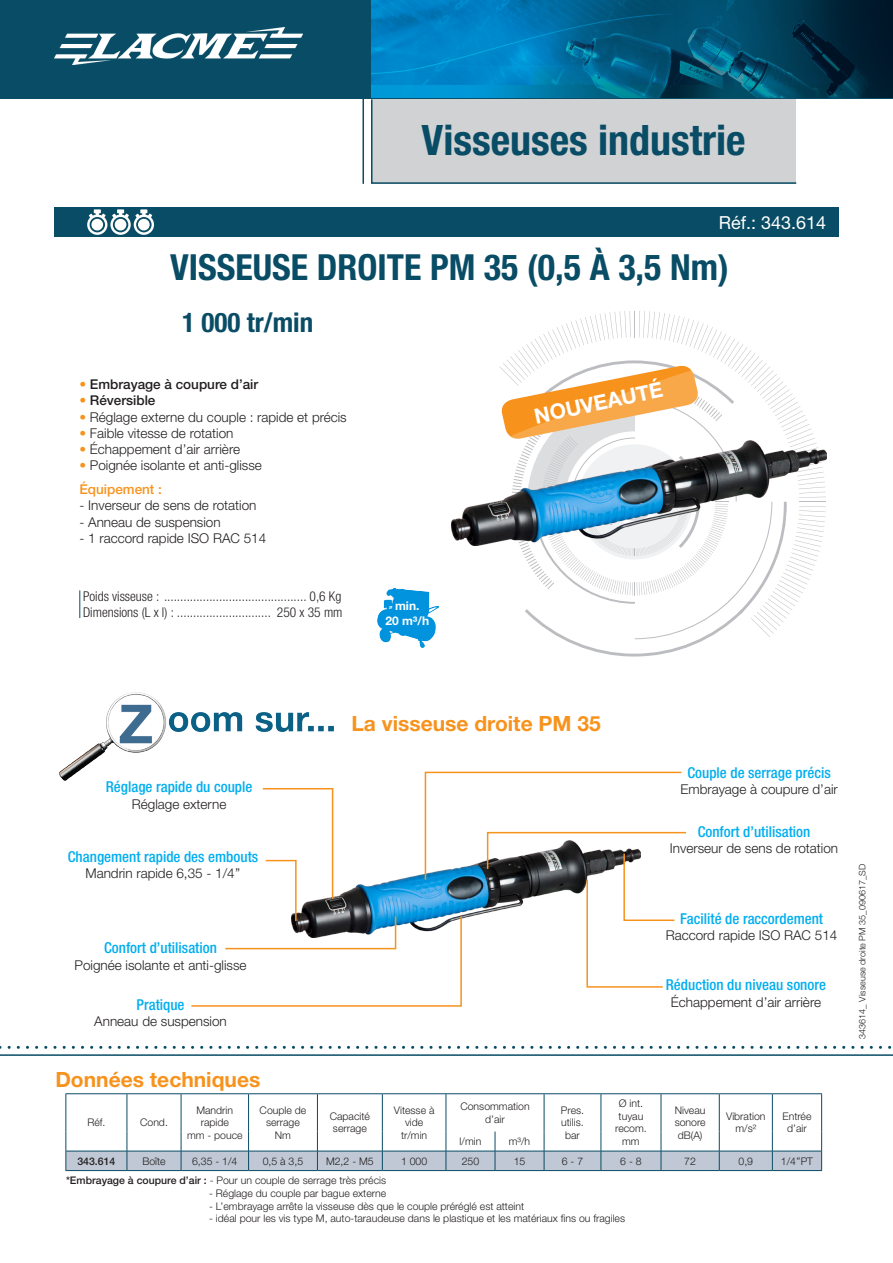
<style>
.page{position:relative;width:893px;height:1263px;background:#fff}
.page>*{position:absolute;margin:0;border:0;box-sizing:border-box;transform-origin:0 0}
.t1{font:700 condensed 42px "Helvetica Neue LT Std";color:#094c65}
.t2{font:700 condensed 36px "Helvetica Neue LT Std";color:#094c65}
.t3{font:700 condensed 27px "Helvetica Neue LT Std";color:#094c65}
.Paragraphe_Texte{font:700 21px "Helvetica Neue LT Std";color:#f7931d}
.Paragraphe_Titre{font:700 21px "Helvetica Neue LT Std";color:#fff}
.t4{font:18px "Helvetica Neue LT Std";color:#fff}
.t5{font:500 condensed 15px "Helvetica Neue LT Std";color:#00aeef}
.t6{font:300 13.5px "Helvetica Neue LT Std";color:#231f20}
.t7{font:300 condensed 13.5px "Helvetica Neue LT Std";color:#231f20}
.t8{font:500 13.5px "Helvetica Neue LT Std";color:#231f20}
.t9{font:500 13.5px "Helvetica Neue LT Std";color:#f7931d}
.t10{font:700 12px "Helvetica Neue LT Std";color:#fff}
.t11{font:300 10.5px/12.6px "Helvetica Neue LT Std";color:#231f20;text-align:center}
.t12{font:500 10.5px "Helvetica Neue LT Std";color:#231f20}
.t13{font:300 9px "Helvetica Neue LT Std";color:#231f20}
.s1{font-weight:300;color:#f7931d}
.s2{color:#f7931d}
.s3{font-weight:500}
</style>
<div class="page">
<img style="left:451px;top:501px;width:48px;height:44px">
<div style="left:54px;top:207px;width:785px;height:30px;background:#094c65"></div>
<svg style="left:79px;top:590px;width:1px;height:28px"></svg>
<img style="left:377px;top:589px;width:62px;height:58px">
<img style="left:60px;top:693px;width:273px;height:87px">
<svg style="left:499px;top:311px;width:327px;height:345px"></svg>
<hr style="left:127px;top:1094px;width:1px;height:37px;background:#094c65">
<hr style="left:181px;top:1094px;width:1px;height:37px;background:#094c65">
<hr style="left:248px;top:1094px;width:1px;height:37px;background:#094c65">
<hr style="left:317px;top:1094px;width:1px;height:37px;background:#094c65">
<hr style="left:382px;top:1094px;width:1px;height:37px;background:#094c65">
<hr style="left:446px;top:1094px;width:1px;height:37px;background:#094c65">
<hr style="left:544px;top:1094px;width:1px;height:37px;background:#094c65">
<hr style="left:601px;top:1094px;width:1px;height:37px;background:#094c65">
<hr style="left:661px;top:1094px;width:1px;height:37px;background:#094c65">
<hr style="left:719px;top:1094px;width:1px;height:37px;background:#094c65">
<hr style="left:772px;top:1094px;width:1px;height:37px;background:#094c65">
<hr style="left:65px;top:1093px;width:62px;height:1px;background:#094c65">
<hr style="left:65px;top:1094px;width:1px;height:37px;background:#094c65">
<hr style="left:127px;top:1093px;width:54px;height:1px;background:#094c65">
<hr style="left:181px;top:1093px;width:68px;height:1px;background:#094c65">
<hr style="left:249px;top:1093px;width:68px;height:1px;background:#094c65">
<hr style="left:317px;top:1093px;width:65px;height:1px;background:#094c65">
<hr style="left:382px;top:1093px;width:64px;height:1px;background:#094c65">
<hr style="left:446px;top:1093px;width:49px;height:1px;background:#094c65">
<hr style="left:495px;top:1093px;width:49px;height:1px;background:#094c65">
<hr style="left:544px;top:1093px;width:57px;height:1px;background:#094c65">
<hr style="left:601px;top:1093px;width:60px;height:1px;background:#094c65">
<hr style="left:661px;top:1093px;width:58px;height:1px;background:#094c65">
<hr style="left:719px;top:1093px;width:53px;height:1px;background:#094c65">
<hr style="left:772px;top:1093px;width:50px;height:1px;background:#094c65">
<hr style="left:821px;top:1094px;width:1px;height:37px;background:#094c65">
<svg style="left:65px;top:1131px;width:757px;height:39px"></svg>
<hr style="left:65px;top:1170px;width:62px;height:1px;background:#094c65">
<hr style="left:127px;top:1170px;width:54px;height:1px;background:#094c65">
<hr style="left:181px;top:1170px;width:68px;height:1px;background:#094c65">
<hr style="left:249px;top:1170px;width:68px;height:1px;background:#094c65">
<hr style="left:317px;top:1170px;width:65px;height:1px;background:#094c65">
<hr style="left:382px;top:1170px;width:64px;height:1px;background:#094c65">
<hr style="left:446px;top:1170px;width:49px;height:1px;background:#094c65">
<hr style="left:495px;top:1170px;width:49px;height:1px;background:#094c65">
<hr style="left:544px;top:1170px;width:57px;height:1px;background:#094c65">
<hr style="left:601px;top:1170px;width:60px;height:1px;background:#094c65">
<hr style="left:661px;top:1170px;width:58px;height:1px;background:#094c65">
<hr style="left:719px;top:1170px;width:53px;height:1px;background:#094c65">
<hr style="left:772px;top:1170px;width:50px;height:1px;background:#094c65">
<svg style="left:190px;top:771px;width:497px;height:236px"></svg>
<div style="left:0;top:0;width:893px;height:99px;background:#094c65"></div>
<img style="left:371px;top:0;width:522px;height:98px">
<img style="left:54px;top:28px;width:248px;height:37px">
<div style="left:371px;top:99px;width:426px;height:85px;background:#d1d2d4"></div>
<hr style="left:362px;top:97px;width:2px;height:87px;background:#094c65">
<svg style="left:0;top:1046px;width:892px;height:3px"></svg>
<hr style="left:0;top:1054px;width:893px;height:2px;background:#094c65">
<svg style="left:87px;top:209px;width:67px;height:26px"></svg>
<div style="left:138px;top:219px;width:12px;height:11px;background:#fff;border-radius:50%"></div>
<h1 class="t1" style="left:422px;top:115px;width:326px">Visseuses industrie</h1>
<p class="t4" style="left:719px;top:211px;width:109px">Réf.: 343.614</p>
<p class="t2" style="left:170px;top:245px;width:560px">VISSEUSE DROITE PM 35 (0,5 À 3,5 Nm)</p>
<p class="t3" style="left:182px;top:306px;width:133px">1 000 tr/min</p>
<p class="t8" style="left:79px;top:376px;width:180px"><span class="s1">•</span> Embrayage à coupure d’air</p>
<p class="t8" style="left:79px;top:393px;width:78px"><span class="s1">•</span> Réversible</p>
<p class="t6" style="left:79px;top:409px;width:269px"><span class="s2">•</span> Réglage externe du couple : rapide et précis</p>
<p class="t6" style="left:79px;top:425px;width:156px"><span class="s2">•</span> Faible vitesse de rotation</p>
<p class="t6" style="left:79px;top:441px;width:162px"><span class="s2">•</span> Échappement d’air arrière</p>
<p class="t6" style="left:79px;top:457px;width:184px"><span class="s2">•</span> Poignée isolante et anti-glisse</p>
<p class="t9" style="left:79px;top:481px;width:84px">Équipement :</p>
<p class="t6" style="left:79px;top:497px;width:179px">- Inverseur de sens de rotation</p>
<p class="t6" style="left:79px;top:514px;width:143px">- Anneau de suspension</p>
<p class="t6" style="left:79px;top:530px;width:188px">- 1 raccord rapide ISO RAC 514</p>
<p class="t7" style="left:83px;top:588px;width:260px">Poids visseuse : ............................................ 0,6 Kg</p>
<p class="t7" style="left:83px;top:604px;width:261px">Dimensions (L x l) : ............................. 250 x 35 mm</p>
<p class="t10" style="left:395px;top:599px;width:26px">min.</p>
<p class="t10" style="left:385px;top:613px;width:45px">20 m³/h</p>
<p class="Paragraphe_Titre" style="left:532px;top:404px;width:132px;rotate:-12deg">NOUVEAUTÉ</p>
<p class="Paragraphe_Texte" style="left:351px;top:711px;width:251px">La visseuse droite PM 35</p>
<p class="t5" style="left:687px;top:763px;width:145px">Couple de serrage précis</p>
<p class="t5" style="left:106px;top:778px;width:148px">Réglage rapide du couple</p>
<p class="t6" style="left:680px;top:781px;width:159px">Embrayage à coupure d’air</p>
<p class="t6" style="left:132px;top:795px;width:96px">Réglage externe</p>
<p class="t5" style="left:68px;top:848px;width:192px">Changement rapide des embouts</p>
<p class="t6" style="left:85px;top:865px;width:157px">Mandrin rapide 6,35 - 1/4’’</p>
<p class="t5" style="left:104px;top:939px;width:114px">Confort d’utilisation</p>
<p class="t6" style="left:75px;top:956px;width:174px">Poignée isolante et anti-glisse</p>
<p class="t5" style="left:698px;top:822px;width:114px">Confort d’utilisation</p>
<p class="t6" style="left:670px;top:840px;width:170px">Inverseur de sens de rotation</p>
<p class="t5" style="left:680px;top:910px;width:145px">Facilité de raccordement</p>
<p class="t6" style="left:666px;top:927px;width:173px">Raccord rapide ISO RAC 514</p>
<p class="t5" style="left:666px;top:976px;width:162px">Réduction du niveau sonore</p>
<p class="t5" style="left:137px;top:996px;width:49px">Pratique</p>
<p class="t6" style="left:671px;top:994px;width:152px">Échappement d’air arrière</p>
<p class="t6" style="left:94px;top:1013px;width:134px">Anneau de suspension</p>
<h3 class="Paragraphe_Texte" style="left:55px;top:1067px;width:206px">Données techniques</h3>
<p class="t11" style="left:87px;top:1116px;width:20px">Réf.</p>
<p class="t11" style="left:140px;top:1116px;width:29px">Cond.</p>
<p class="t11" style="left:196px;top:1103px;width:38px">Mandrin</p>
<p class="t11" style="left:201px;top:1116px;width:30px">rapide</p>
<p class="t11" style="left:187px;top:1128px;width:57px">mm - pouce</p>
<p class="t11" style="left:260px;top:1103px;width:48px">Couple de serrage</p>
<p class="t11" style="left:275px;top:1128px;width:18px">Nm</p>
<p class="t11" style="left:330px;top:1109px;width:42px">Capacité serrage</p>
<p class="t11" style="left:394px;top:1103px;width:42px">Vitesse à vide</p>
<p class="t11" style="left:401px;top:1128px;width:28px">tr/min</p>
<p class="t11" style="left:460px;top:1100px;width:71px">Consommation d’air</p>
<p class="t11" style="left:561px;top:1103px;width:25px">Pres.</p>
<p class="t11" style="left:561px;top:1116px;width:24px">utilis.</p>
<p class="t11" style="left:565px;top:1128px;width:16px">bar</p>
<p class="t11" style="left:460px;top:1135px;width:23px">l/min</p>
<p class="t11" style="left:509px;top:1135px;width:23px">m³/h</p>
<p class="t11" style="left:619px;top:1097px;width:26px">Ø int.</p>
<p class="t11" style="left:615px;top:1109px;width:33px">tuyau recom.</p>
<p class="t11" style="left:622px;top:1135px;width:19px">mm</p>
<p class="t11" style="left:675px;top:1103px;width:32px;text-align:justify">Niveau sonore dB(A)</p>
<p class="t11" style="left:726px;top:1109px;width:41px">Vibration</p>
<p class="t11" style="left:735px;top:1122px;width:22px">m/s²</p>
<p class="t11" style="left:782px;top:1109px;width:30px">Entrée</p>
<p class="t11" style="left:787px;top:1122px;width:21px">d’air</p>
<p class="t12" style="left:77px;top:1154px;width:39px">343.614</p>
<p class="t11" style="left:142px;top:1154px;width:25px">Boîte</p>
<p class="t11" style="left:192px;top:1154px;width:47px">6,35 - 1/4</p>
<p class="t11" style="left:263px;top:1154px;width:42px">0,5 à 3,5</p>
<p class="t11" style="left:326px;top:1154px;width:49px">M2,2 - M5</p>
<p class="t11" style="left:401px;top:1154px;width:28px">1 000</p>
<p class="t11" style="left:462px;top:1154px;width:19px">250</p>
<p class="t11" style="left:514px;top:1154px;width:13px">15</p>
<p class="t11" style="left:562px;top:1154px;width:23px">6 - 7</p>
<p class="t11" style="left:620px;top:1154px;width:23px">6 - 8</p>
<p class="t11" style="left:684px;top:1154px;width:13px">72</p>
<p class="t11" style="left:738px;top:1154px;width:16px">0,9</p>
<p class="t11" style="left:781px;top:1154px;width:34px">1/4’’PT</p>
<p class="t11" style="left:66px;top:1174px;width:321px"><span class="s3">*Embrayage à coupure d’air :</span> - Pour un couple de serrage très précis</p>
<p class="t11" style="left:209px;top:1187px;width:179px">- Réglage du couple par bague externe</p>
<p class="t11" style="left:209px;top:1199px;width:317px">- L’embrayage arrête la visseuse dès que le couple préréglé est atteint</p>
<p class="t11" style="left:209px;top:1212px;width:417px">- idéal pour les vis type M, auto-taraudeuse dans le plastique et les matériaux fins ou fragiles</p>
<p class="t13" style="left:857px;top:1039px;width:176px;rotate:-90deg">343614_ Visseuse droite PM 35_090617_SD</p>
</div>
